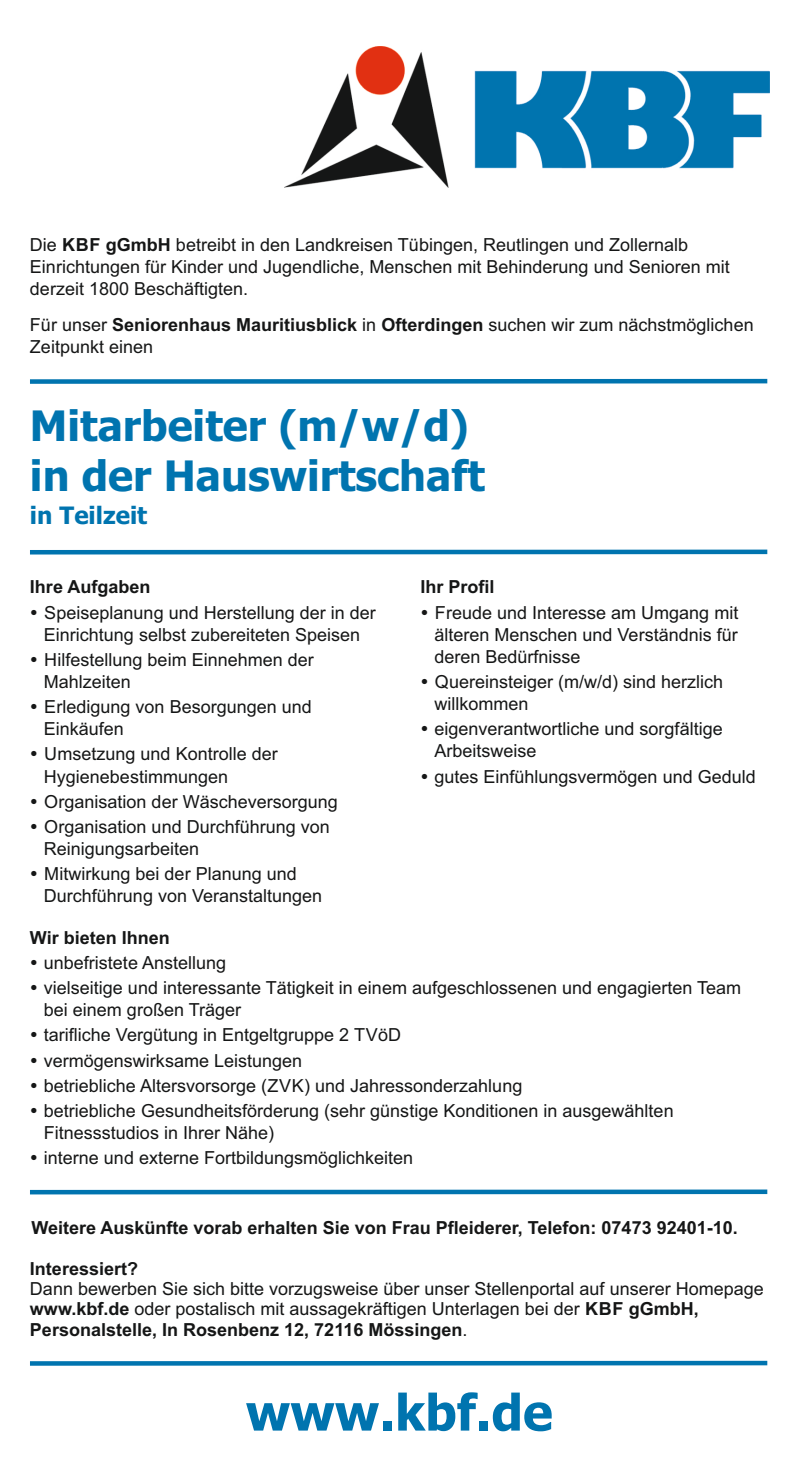
<style>
.page{position:relative;width:797px;height:1472px;background:#fff}
.page>*{position:absolute;margin:0;border:0;box-sizing:border-box;transform-origin:0 0}
.t1{font:700 50px "Tahoma";color:#0074af}
.t2{font:700 42px/50.6px "Tahoma";color:#0074af}
.t3{font:700 24px "Tahoma";color:#0074af}
.t4{font:18px/22.2px "Arial";color:#151616}
.t5{font:700 18px "Arial";color:#151616}
.s1{font-weight:700}
</style>
<div class="page">
<div style="left:30px;top:379px;width:737px;height:5px;background:#0074af"></div>
<div style="left:30px;top:549px;width:737px;height:5px;background:#0074af"></div>
<div style="left:30px;top:1189px;width:737px;height:5px;background:#0074af"></div>
<img style="left:285px;top:46px;width:484px;height:142px">
<div style="left:30px;top:1360px;width:737px;height:5px;background:#0074af"></div>
<p class="t4" style="left:30px;top:235px;width:701px">Die <span class="s1">KBF gGmbH</span> betreibt in den Landkreisen Tübingen, Reutlingen und Zollernalb<br>Einrichtungen für Kinder und Jugendliche, Menschen mit Behinderung und Senioren mit derzeit 1800 Beschäftigten.</p>
<p class="t4" style="left:30px;top:315px;width:725px">Für unser <span class="s1">Seniorenhaus Mauritiusblick</span> in <span class="s1">Ofterdingen</span> suchen wir zum nächstmöglichen<br>Zeitpunkt einen</p>
<h2 class="t2" style="left:30px;top:404px;width:456px">Mitarbeiter (m/w/d) in der Hauswirtschaft</h2>
<h3 class="t3" style="left:30px;top:506px;width:119px">in Teilzeit</h3>
<p class="t5" style="left:30px;top:580px;width:122px">Ihre Aufgaben</p>
<p class="t4" style="left:30px;top:603px;width:347px;text-align:center">• Speiseplanung und Herstellung der in der<br>Einrichtung selbst zubereiteten Speisen</p>
<p class="t4" style="left:44px;top:650px;width:271px;text-indent:-14px">• Hilfestellung beim Einnehmen der<br>Mahlzeiten</p>
<p class="t4" style="left:44px;top:697px;width:269px;text-indent:-14px">• Erledigung von Besorgungen und<br>Einkäufen</p>
<p class="t4" style="left:44px;top:744px;width:235px;text-indent:-14px">• Umsetzung und Kontrolle der<br>Hygienebestimmungen</p>
<p class="t4" style="left:30px;top:792px;width:309px">• Organisation der Wäscheversorgung</p>
<p class="t4" style="left:44px;top:817px;width:287px;text-indent:-14px">• Organisation und Durchführung von<br>Reinigungsarbeiten</p>
<p class="t4" style="left:44px;top:864px;width:280px;text-indent:-14px">• Mitwirkung bei der Planung und<br>Durchführung von Veranstaltungen</p>
<p class="t5" style="left:420px;top:580px;width:76px">Ihr Profil</p>
<p class="t4" style="left:434px;top:603px;width:305px;text-align:justify;text-indent:-14px">• Freude und Interesse am Umgang mit älteren Menschen und Verständnis für deren Bedürfnisse</p>
<p class="t4" style="left:434px;top:672px;width:290px;text-indent:-14px">• Quereinsteiger (m/w/d) sind herzlich willkommen</p>
<p class="t4" style="left:434px;top:719px;width:290px;text-indent:-14px">• eigenverantwortliche und sorgfältige<br>Arbeitsweise</p>
<p class="t4" style="left:420px;top:766px;width:337px">• gutes Einfühlungsvermögen und Geduld</p>
<p class="t5" style="left:30px;top:930px;width:141px">Wir bieten Ihnen</p>
<p class="t4" style="left:30px;top:953px;width:198px">• unbefristete Anstellung</p>
<p class="t4" style="left:44px;top:978px;width:698px;text-indent:-14px">• vielseitige und interessante Tätigkeit in einem aufgeschlossenen und engagierten Team bei einem großen Träger</p>
<p class="t4" style="left:30px;top:1025px;width:373px">• tarifliche Vergütung in Entgeltgruppe 2 TVöD</p>
<p class="t4" style="left:30px;top:1050px;width:273px">• vermögenswirksame Leistungen</p>
<p class="t4" style="left:30px;top:1076px;width:494px">• betriebliche Altersvorsorge (ZVK) und Jahressonderzahlung</p>
<p class="t4" style="left:44px;top:1101px;width:631px;text-indent:-14px">• betriebliche Gesundheitsförderung (sehr günstige Konditionen in ausgewählten<br>Fitnessstudios in Ihrer Nähe)</p>
<p class="t4" style="left:30px;top:1148px;width:385px">• interne und externe Fortbildungsmöglichkeiten</p>
<p class="t5" style="left:31px;top:1220px;width:707px">Weitere Auskünfte vorab erhalten Sie von Frau Pfleiderer, Telefon: 07473 92401-10.</p>
<p class="t5" style="left:30px;top:1262px;width:110px">Interessiert?</p>
<p class="t4" style="left:30px;top:1280px;width:735px;line-height:20.2px">Dann bewerben Sie sich bitte vorzugsweise über unser Stellenportal auf unserer Homepage <span class="s1">www.kbf.de</span> oder postalisch mit aussagekräftigen Unterlagen bei der <span class="s1">KBF gGmbH,<br>Personalstelle, In Rosenbenz 12, 72116 Mössingen</span>.</p>
<h1 class="t1" style="left:246px;top:1392px;width:308px">www.kbf.de</h1>
</div>
